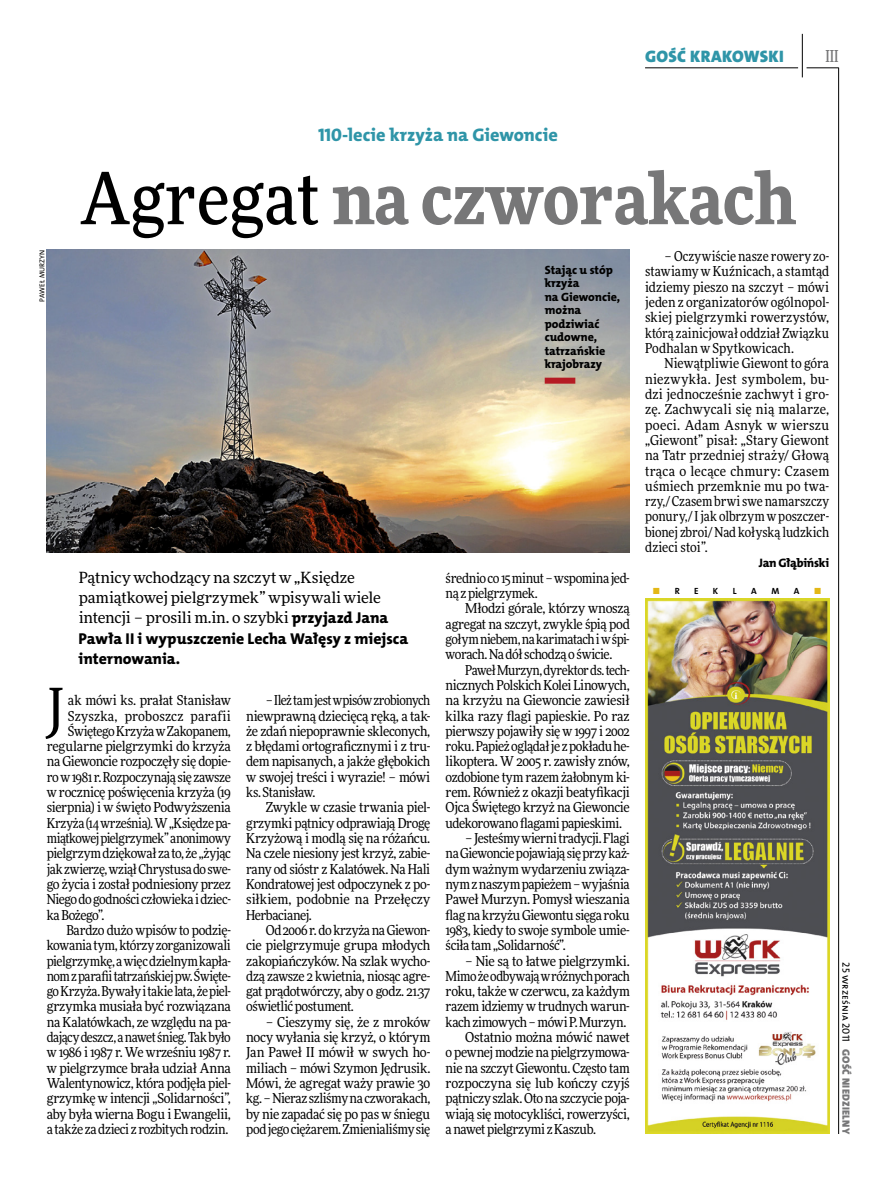
<style>
.page{position:relative;width:893px;height:1191px;background:#fff}
.page>*{position:absolute;margin:0;border:0;box-sizing:border-box;transform-origin:0 0}
.t1{font:900 72px "Freeday Narrow";color:#777778}
.t2{font:55.95px "Freeday Narrow News";color:#000}
.t3{font:18.3px "The Mix HP8 Ex Bld";letter-spacing:-.005em;color:#2f95a8}
.t4{font:16.65px "The Mix HP9 Blk";letter-spacing:.02em;color:#2f95a8}
.t5{font:500 16.5px "Freeday Narrow";color:#777778;scale:.9 1}
.t6{font:15.75px/20.4px "The Mix HP8 Ex Bld";letter-spacing:-.005em;color:#000}
.t7{font:15.45px/20.4px "Freeday News";letter-spacing:-.01em;color:#000}
.t8{font:13.65px/15.3px "Freeday Narrow News";letter-spacing:-.025em;color:#000;text-align:justify}
.t9{font:13.65px "Freeday Narrow News";letter-spacing:-.005em;color:#000}
.t10{font:13.65px "Freeday Narrow News";letter-spacing:.005em;color:#000}
.t11{font:12.3px "The Mix HP8 Ex Bld";letter-spacing:-.025em;color:#000}
.t12{font:12px/13.5px "The Mix HP8 Ex Bld";letter-spacing:-.005em;color:#000}
.t13{font:10.5px "The Mix HP9 Blk";letter-spacing:.025em;color:#777778}
.t14{font:10.5px "The Mix HP5 Plain";color:#000}
.t15{font:9px "The Mix HP7 Bld";color:#000}
.t16{font:9px "The Mix HP7 Bld";color:#e3b816}
.t17{font:7.2px "The Mix HP5 Plain";color:#000}
.s1{font-weight:500;color:#000}
.s2{font-family:"The Mix HP8 Ex Bld";font-size:15.75px}
.s3{color:#000}
</style>
<div class="page">
<hr style="left:806px;top:68px;width:33px;height:1px;background:#000">
<hr style="left:645px;top:68px;width:153px;height:1px;background:#000">
<hr style="left:838px;top:68px;width:1px;height:1066px;background:#000">
<hr style="left:802px;top:34px;width:1px;height:43px;background:#000">
<img style="left:47px;top:250px;width:583px;height:302px">
<div style="left:545px;top:378px;width:30px;height:6px;background:#b51b24"></div>
<img style="left:645px;top:598px;width:184px;height:536px">
<p class="t4" style="left:645px;top:46px;width:140px">GOŚĆ KRAKOWSKI</p>
<h3 class="t3" style="left:318px;top:123px;width:241px">110-lecie krzyża na Giewoncie</h3>
<h1 class="t1" style="left:80px;top:151px;width:717px"><span class="s1">Agregat</span> na czworakach</h1>
<p class="t5" style="left:825px;top:46px;width:16px">III</p>
<p class="t17" style="left:38px;top:301px;width:53px;rotate:-90deg">Paweł Murzyn</p>
<p class="t12" style="left:545px;top:263px;width:77px">Stając u stóp krzyża<br>na Giewoncie, można podziwiać cudowne, tatrzańskie krajobrazy</p>
<p class="t7" style="left:79px;top:566px;width:311px">Pątnicy wchodzący na szczyt w „Księdze pamiątkowej pielgrzymek” wpisywali wiele intencji – prosili m.in. o szybki <span class="s2">przyjazd Jana</span></p>
<p class="t6" style="left:79px;top:628px;width:331px">Pawła II i wypuszczenie Lecha Wałęsy z miejsca internowania.</p>
<h2 class="t2" style="left:47px;top:674px;width:19px">J</h2>
<p class="t8" style="left:68px;top:692px;width:164px">ak mówi ks. prałat Stanisław</p>
<p class="t10" style="left:68px;top:707px;width:164px">Szyszka, proboszcz parafii</p>
<p class="t8" style="left:68px;top:723px;width:164px">Świętego Krzyża w Zakopanem,</p>
<p class="t8" style="left:47px;top:738px;width:186px">regularne pielgrzymki do krzyża</p>
<p class="t8" style="left:47px;top:754px;width:186px">na Giewoncie rozpoczęły się dopie-</p>
<p class="t8" style="left:47px;top:769px;width:186px">ro w 1981 r. Rozpoczynają się zawsze</p>
<p class="t8" style="left:47px;top:784px;width:186px">w rocznicę poświęcenia krzyża (19</p>
<p class="t8" style="left:47px;top:799px;width:186px">sierpnia) i w święto Podwyższenia</p>
<p class="t8" style="left:47px;top:815px;width:186px">Krzyża (14 września). W „Księdze pa-</p>
<p class="t8" style="left:47px;top:830px;width:186px">miątkowej pielgrzymek” anonimowy</p>
<p class="t8" style="left:47px;top:845px;width:186px">pielgrzym dziękował za to, że „żyjąc</p>
<p class="t8" style="left:47px;top:861px;width:186px">jak zwierzę, wziął Chrystusa do swe-</p>
<p class="t8" style="left:47px;top:876px;width:186px">go życia i został podniesiony przez</p>
<p class="t8" style="left:47px;top:891px;width:186px">Niego do godności człowieka i dziec-</p>
<p class="t8" style="left:47px;top:907px;width:59px">ka Bożego”.</p>
<p class="t8" style="left:66px;top:922px;width:166px">Bardzo dużo wpisów to podzię-</p>
<p class="t8" style="left:47px;top:937px;width:186px">kowania tym, którzy zorganizowali</p>
<p class="t8" style="left:47px;top:953px;width:186px">pielgrzymkę, a więc dzielnym kapła-</p>
<p class="t8" style="left:47px;top:968px;width:186px">nom z parafii tatrzańskiej pw. Święte-</p>
<p class="t8" style="left:47px;top:983px;width:186px">go Krzyża. Bywały i takie lata, że piel-</p>
<p class="t8" style="left:47px;top:998px;width:186px">grzymka musiała być rozwiązana</p>
<p class="t8" style="left:47px;top:1014px;width:186px">na Kalatówkach, ze względu na pa-</p>
<p class="t8" style="left:47px;top:1029px;width:186px">dający deszcz, a nawet śnieg. Tak było</p>
<p class="t8" style="left:47px;top:1044px;width:186px">w 1986 i 1987 r. We wrześniu 1987 r.</p>
<p class="t8" style="left:47px;top:1060px;width:186px">w pielgrzymce brała udział Anna</p>
<p class="t8" style="left:47px;top:1075px;width:186px">Walentynowicz, która podjęła piel-</p>
<p class="t8" style="left:47px;top:1090px;width:186px">grzymkę w intencji „Solidarności”,</p>
<p class="t8" style="left:47px;top:1106px;width:186px">aby była wierna Bogu i Ewangelii,</p>
<p class="t8" style="left:47px;top:1121px;width:183px">a także za dzieci z rozbitych rodzin.</p>
<p class="t8" style="left:246px;top:692px;width:186px;text-indent:20px">– Ileż tam jest wpisów zrobionych niewprawną dziecięcą ręką, a tak&shy;że zdań niepoprawnie skleconych, z błędami ortograficznymi i z tru&shy;dem napisanych, a jakże głębokich w swojej treści i wyrazie! – mówi ks. Stanisław.</p>
<p class="t8" style="left:246px;top:799px;width:186px;text-indent:20px">Zwykle w czasie trwania piel&shy;grzymki pątnicy odprawiają Drogę Krzyżową i modlą się na różańcu.<br>Na czele niesiony jest krzyż, zabie&shy;rany od sióstr z Kalatówek. Na Hali Kondratowej jest odpoczynek z po&shy;siłkiem, podobnie na Przełęczy Herbacianej.</p>
<p class="t8" style="left:246px;top:922px;width:186px;text-indent:20px">Od 2006 r. do krzyża na Giewon&shy;cie pielgrzymuje grupa młodych zakopiańczyków. Na szlak wycho&shy;dzą zawsze 2 kwietnia, niosąc agre&shy;gat prądotwórczy, aby o godz. 21.37 oświetlić postument.</p>
<p class="t8" style="left:246px;top:1014px;width:186px;text-indent:20px">– Cieszymy się, że z mroków nocy wyłania się krzyż, o którym Jan Paweł II mówił w swych ho&shy;miliach – mówi Szymon Jędrusik.<br>Mówi, że agregat waży prawie 30 kg. – Nieraz szliśmy na czworakach, by nie zapadać się po pas w śniegu pod jego ciężarem. Zmienialiśmy się</p>
<p class="t8" style="left:446px;top:570px;width:186px">średnio co 15 minut – wspomina jed&shy;ną z pielgrzymek.</p>
<p class="t8" style="left:446px;top:600px;width:186px;text-indent:20px">Młodzi górale, którzy wnoszą agregat na szczyt, zwykle śpią pod gołym niebem, na karimatach i w śpi&shy;worach. Na dół schodzą o świcie.</p>
<p class="t8" style="left:446px;top:662px;width:186px;text-indent:20px">Paweł Murzyn, dyrektor ds. tech&shy;nicznych Polskich Kolei Linowych, na krzyżu na Giewoncie zawiesił kilka razy flagi papieskie. Po raz pierwszy pojawiły się w 1997 i 2002 roku. Papież oglądał je z pokładu he&shy;likoptera. W 2005 r. zawisły znów, ozdobione tym razem żałobnym ki&shy;rem. Również z okazji beatyfikacji Ojca Świętego krzyż na Giewoncie udekorowano flagami papieskimi.</p>
<p class="t8" style="left:446px;top:830px;width:186px;text-indent:20px">– Jesteśmy wierni tradycji. Flagi na Giewoncie pojawiają się przy każ&shy;dym ważnym wydarzeniu związa&shy;nym z naszym papieżem – wyjaśnia Paweł Murzyn. Pomysł wieszania flag na krzyżu Giewontu sięga roku 1983, kiedy to swoje symbole umie&shy;ściła tam „Solidarność”.</p>
<p class="t8" style="left:465px;top:953px;width:166px">– Nie są to łatwe pielgrzymki.</p>
<p class="t8" style="left:446px;top:968px;width:186px">Mimo że odbywają w różnych porach</p>
<p class="t8" style="left:446px;top:983px;width:186px">roku, także w czerwcu, za każdym</p>
<p class="t8" style="left:446px;top:998px;width:186px">razem idziemy w trudnych warun-</p>
<p class="t8" style="left:446px;top:1014px;width:182px">kach zimowych – mówi P. Murzyn.</p>
<p class="t8" style="left:465px;top:1029px;width:166px">Ostatnio można mówić nawet</p>
<p class="t8" style="left:446px;top:1044px;width:186px">o pewnej modzie na pielgrzymowa-</p>
<p class="t8" style="left:446px;top:1060px;width:186px">nie na szczyt Giewontu. Często tam</p>
<p class="t9" style="left:446px;top:1074px;width:186px">rozpoczyna się lub kończy czyjś</p>
<p class="t8" style="left:446px;top:1090px;width:186px">pątniczy szlak. Oto na szczycie poja-</p>
<p class="t8" style="left:446px;top:1106px;width:186px">wiają się motocykliści, rowerzyści,</p>
<p class="t8" style="left:446px;top:1121px;width:152px">a nawet pielgrzymi z Kaszub.</p>
<p class="t8" style="left:645px;top:248px;width:186px;text-indent:20px">– Oczywiście nasze rowery zo&shy;stawiamy w Kuźnicach, a stamtąd idziemy pieszo na szczyt – mówi jeden z organizatorów ogólnopol&shy;skiej pielgrzymki rowerzystów, którą zainicjował oddział Związku Podhalan w Spytkowicach.</p>
<p class="t8" style="left:645px;top:356px;width:186px;text-indent:20px">Niewątpliwie Giewont to góra niezwykła. Jest symbolem, bu&shy;dzi jednocześnie zachwyt i gro&shy;zę. Zachwycali się nią malarze, poeci. Adam Asnyk w wierszu „Giewont” pisał: „Stary Giewont na Tatr przedniej straży/ Głową trąca o lecące chmury: Czasem uśmiech przemknie mu po twa&shy;rzy,/ Czasem brwi swe namarszczy ponury,/ I jak olbrzym w poszczer&shy;bionej zbroi/ Nad kołyską ludzkich dzieci stoi”.</p>
<p class="t11" style="left:759px;top:555px;width:72px">Jan Głąbiński</p>
<p class="t16" style="left:652px;top:585px;width:28px">■ <span class="s3">R</span></p>
<p class="t15" style="left:694px;top:585px;width:6px">E</p>
<p class="t15" style="left:713px;top:585px;width:6px">K</p>
<p class="t15" style="left:733px;top:585px;width:5px">L</p>
<p class="t15" style="left:751px;top:585px;width:7px">A</p>
<p class="t15" style="left:771px;top:585px;width:9px">M</p>
<p class="t15" style="left:794px;top:585px;width:7px">A</p>
<p class="t16" style="left:814px;top:585px;width:9px">■</p>
<p class="t14" style="left:853px;top:962px;width:82px;rotate:90deg">25 września 2011</p>
<p class="t13" style="left:853px;top:1049px;width:86px;rotate:90deg">GOŚĆ NIEDZIELNY</p>
</div>
